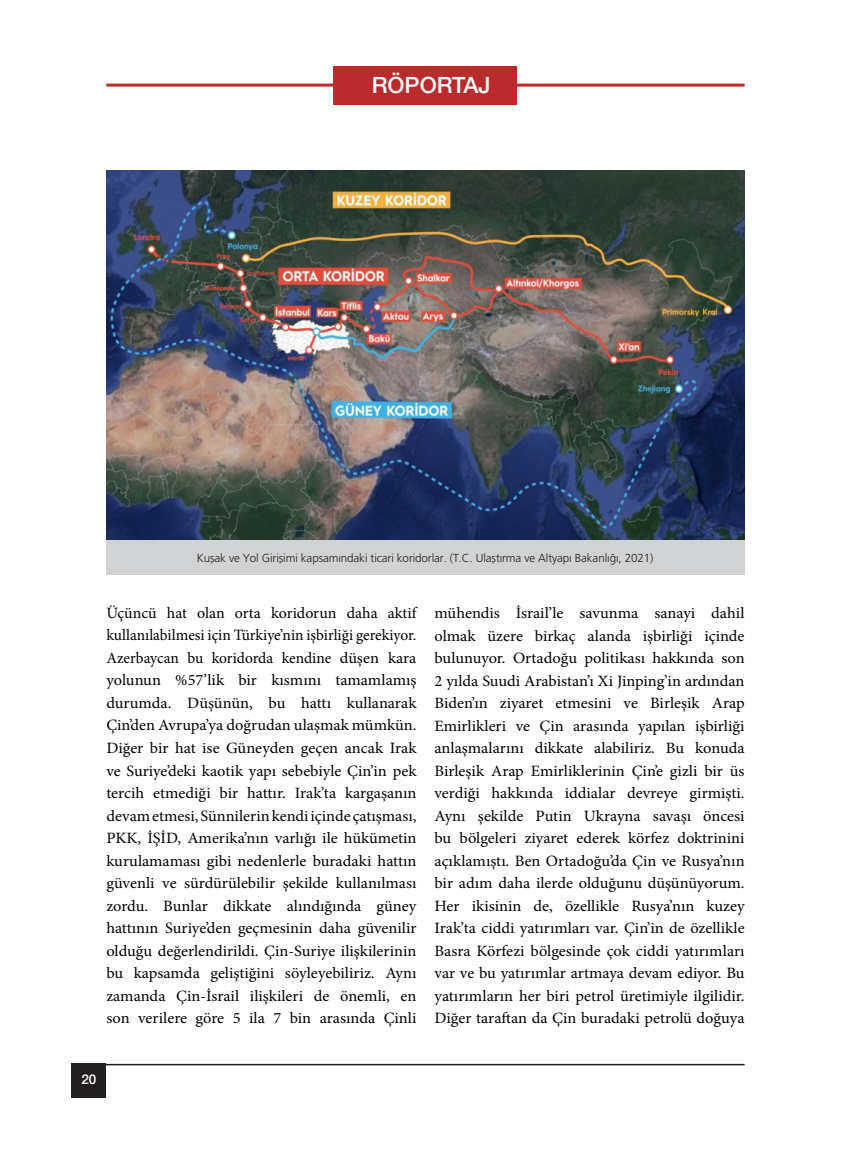
<style>
.page{position:relative;width:851px;height:1149px;background:#fff}
.page>*{position:absolute;margin:0;border:0;box-sizing:border-box;transform-origin:0 0}
.t1{font:500 22.5px "Helvetica Neue LT Pro";color:#fff}
.t2{font:15.75px/22.5px "Minion Pro";color:#000;text-align:justify;scale:1.04 1}
.t3{font:15.75px/22.5px "Minion Pro";color:#000;text-align:justify}
.t4{font:500 13.5px "Helvetica Neue LT Pro";color:#fff}
.t5{font:11.7px "Frutiger Tr Light Nr";letter-spacing:-.01em;color:#231f20}
</style>
<div class="page">
<hr style="left:72px;top:1063px;width:672px;height:1px;background:#231f20">
<div style="left:72px;top:1063px;width:34px;height:34px;background:#231f20"></div>
<hr style="left:106px;top:84px;width:638px;height:3px;background:#bc2b2b">
<div style="left:333px;top:66px;width:184px;height:38px;background:#bc2b2b"></div>
<img style="left:106px;top:170px;width:638px;height:370px">
<div style="left:106px;top:540px;width:638px;height:34px;background:#d1d2d4"></div>
<h1 class="t1" style="left:371px;top:71px;width:120px">RÖPORTAJ</h1>
<p class="t5" style="left:197px;top:551px;width:458px">Kuşak ve Yol Girişimi kapsamındaki ticari koridorlar. (T.C. Ulaştırma ve Altyapı Bakanlığı, 2021)</p>
<p class="t3" style="left:106px;top:601px;width:311px">Üçüncü hat olan orta koridorun daha aktif kullanılabilmesi için Türkiye’nin işbirliği gerekiyor.<br>Azerbaycan bu koridorda kendine düşen kara yolunun %57’lik bir kısmını tamamlamış durumda. Düşünün, bu hattı kullanarak Çin’den Avrupa’ya doğrudan ulaşmak mümkün.<br>Diğer bir hat ise Güneyden geçen ancak Irak ve Suriye’deki kaotik yapı sebebiyle Çin’in pek tercih etmediği bir hattır. Irak’ta kargaşanın devam etmesi, Sünnilerin kendi içinde çatışması, PKK, İŞİD, Amerika’nın varlığı ile hükümetin kurulamaması gibi nedenlerle buradaki hattın güvenli ve sürdürülebilir şekilde kullanılması zordu. Bunlar dikkate alındığında güney hattının Suriye’den geçmesinin daha güvenilir olduğu değerlendirildi. Çin-Suriye ilişkilerinin bu kapsamda geliştiğini söyleyebiliriz. Aynı zamanda Çin-İsrail ilişkileri de önemli, en son verilere göre 5 ila 7 bin arasında Çinli</p>
<p class="t2" style="left:434px;top:601px;width:300px">mühendis İsrail’le savunma sanayi dahil olmak üzere birkaç alanda işbirliği içinde bulunuyor. Ortadoğu politikası hakkında son 2 yılda Suudi Arabistan’ı Xi Jinping’in ardından Biden’ın ziyaret etmesini ve Birleşik Arap Emirlikleri ve Çin arasında yapılan işbirliği anlaşmalarını dikkate alabiliriz. Bu konuda Birleşik Arap Emirliklerinin Çin’e gizli bir üs verdiği hakkında iddialar devreye girmişti.<br>Aynı şekilde Putin Ukrayna savaşı öncesi bu bölgeleri ziyaret ederek körfez doktrinini açıklamıştı. Ben Ortadoğu’da Çin ve Rusya’nın bir adım daha ilerde olduğunu düşünüyorum.<br>Her ikisinin de, özellikle Rusya’nın kuzey Irak’ta ciddi yatırımları var. Çin’in de özellikle Basra Körfezi bölgesinde çok ciddi yatırımları var ve bu yatırımlar artmaya devam ediyor. Bu yatırımların her biri petrol üretimiyle ilgilidir.<br>Diğer taraftan da Çin buradaki petrolü doğuya</p>
<p class="t4" style="left:81px;top:1070px;width:17px">20</p>
</div>
